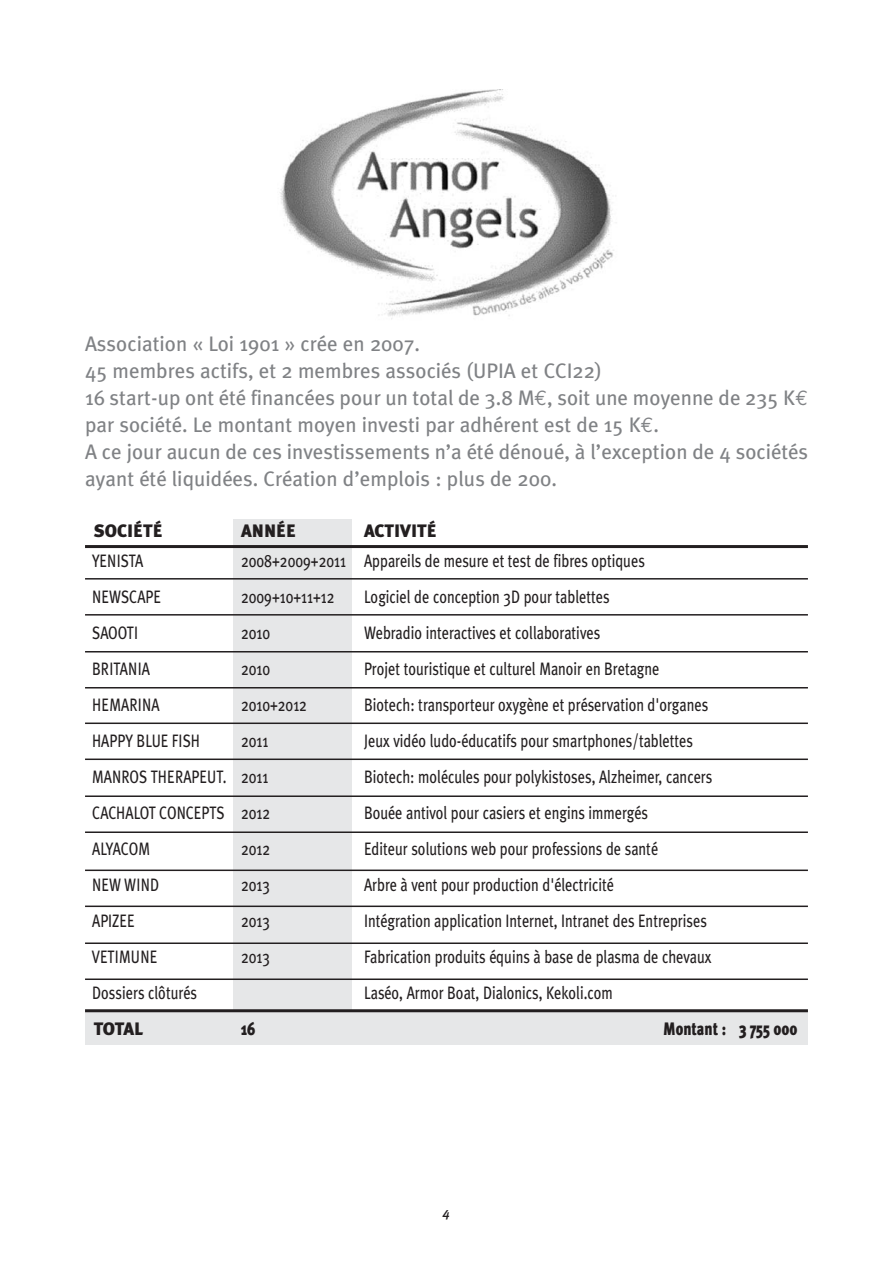
<style>
.page{position:relative;width:893px;height:1263px;background:#fff}
.page>*{position:absolute;margin:0;border:0;box-sizing:border-box;transform-origin:0 0}
.t1{font:21px/27px "Meta Plus";color:#808285}
.t2{font:18px "Meta Plus";color:#231f20;scale:.8 1}
.t3{font:900 18px "Meta Plus";color:#231f20}
.t4{font:900 18px "Meta Plus";color:#231f20;scale:.8 1}
.t5{font:italic 500 13.5px "Meta Plus";color:#231f20}
.s1{font-family:"Euro Mono"}
</style>
<div class="page">
<img style="left:280px;top:90px;width:334px;height:229px">
<div style="left:233px;top:519px;width:118px;height:525px;background:#e6e7e8"></div>
<div style="left:85px;top:1011px;width:723px;height:33px;background:#e6e7e8"></div>
<hr style="left:85px;top:578px;width:723px;height:1px;background:#231f20">
<hr style="left:85px;top:545px;width:723px;height:3px;background:#231f20">
<hr style="left:85px;top:614px;width:723px;height:1px;background:#231f20">
<hr style="left:85px;top:651px;width:723px;height:1px;background:#231f20">
<hr style="left:85px;top:687px;width:723px;height:1px;background:#231f20">
<hr style="left:85px;top:722px;width:723px;height:2px;background:#231f20">
<hr style="left:85px;top:758px;width:723px;height:2px;background:#231f20">
<hr style="left:85px;top:795px;width:723px;height:2px;background:#231f20">
<hr style="left:85px;top:831px;width:723px;height:2px;background:#231f20">
<hr style="left:85px;top:869px;width:723px;height:2px;background:#231f20">
<hr style="left:85px;top:905px;width:723px;height:2px;background:#231f20">
<hr style="left:85px;top:942px;width:723px;height:2px;background:#231f20">
<hr style="left:85px;top:978px;width:723px;height:2px;background:#231f20">
<hr style="left:85px;top:1009px;width:723px;height:3px;background:#231f20">
<p class="t1" style="left:85px;top:331px;width:724px">Association « Loi 1901 » crée en 2007.<br>45 membres actifs, et 2 membres associés (UPIA et CCI22)<br>16 start-up ont été financées pour un total de 3.8 M<span class="s1">€</span>, soit une moyenne de 235 K<span class="s1">€ </span>par société. Le montant moyen investi par adhérent est de 15 K<span class="s1">€</span>.<br>A ce jour aucun de ces investissements n’a été dénoué, à l’exception de 4 sociétés ayant été liquidées. Création d’emplois : plus de 200.</p>
<p class="t3" style="left:94px;top:522px;width:70px">SOCIÉTÉ</p>
<p class="t3" style="left:241px;top:522px;width:56px">ANNÉE</p>
<p class="t3" style="left:364px;top:522px;width:74px">ACTIVITÉ</p>
<p class="t2" style="left:92px;top:552px;width:66px">YENISTA</p>
<p class="t2" style="left:241px;top:552px;width:506px">2008+2009+2011 Appareils de mesure et test de fibres optiques</p>
<p class="t2" style="left:92px;top:588px;width:88px">NEWSCAPE</p>
<p class="t2" style="left:241px;top:588px;width:118px">2009+10+11+12</p>
<p class="t2" style="left:364px;top:588px;width:308px">Logiciel de conception 3D pour tablettes</p>
<p class="t2" style="left:92px;top:624px;width:59px">SAOOTI</p>
<p class="t2" style="left:241px;top:624px;width:38px">2010</p>
<p class="t2" style="left:364px;top:624px;width:297px">Webradio interactives et collaboratives</p>
<p class="t2" style="left:92px;top:660px;width:74px">BRITANIA</p>
<p class="t2" style="left:241px;top:660px;width:38px">2010</p>
<p class="t2" style="left:364px;top:660px;width:371px">Projet touristique et culturel Manoir en Bretagne</p>
<p class="t2" style="left:92px;top:696px;width:86px">HEMARINA</p>
<p class="t2" style="left:241px;top:696px;width:84px">2010+2012</p>
<p class="t2" style="left:364px;top:696px;width:432px">Biotech: transporteur oxygène et préservation d'organes</p>
<p class="t2" style="left:92px;top:732px;width:136px">HAPPY BLUE FISH</p>
<p class="t2" style="left:241px;top:732px;width:36px">2011</p>
<p class="t2" style="left:364px;top:732px;width:413px">Jeux vidéo ludo-éducatifs pour smartphones/tablettes</p>
<p class="t2" style="left:92px;top:768px;width:222px">MANROS THERAPEUT. 2011</p>
<p class="t2" style="left:364px;top:768px;width:437px">Biotech: molécules pour polykistoses, Alzheimer, cancers</p>
<p class="t2" style="left:92px;top:804px;width:224px">CACHALOT CONCEPTS 2012</p>
<p class="t2" style="left:364px;top:804px;width:356px">Bouée antivol pour casiers et engins immergés</p>
<p class="t2" style="left:92px;top:840px;width:74px">ALYACOM</p>
<p class="t2" style="left:241px;top:840px;width:38px">2012</p>
<p class="t2" style="left:364px;top:840px;width:369px">Editeur solutions web pour professions de santé</p>
<p class="t2" style="left:92px;top:876px;width:85px">NEW WIND</p>
<p class="t2" style="left:241px;top:876px;width:38px">2013</p>
<p class="t2" style="left:364px;top:876px;width:314px">Arbre à vent pour production d'électricité</p>
<p class="t2" style="left:92px;top:912px;width:55px">APIZEE</p>
<p class="t2" style="left:241px;top:912px;width:38px">2013</p>
<p class="t2" style="left:364px;top:912px;width:430px">Intégration application Internet, Intranet des Entreprises</p>
<p class="t2" style="left:92px;top:948px;width:83px">VETIMUNE</p>
<p class="t2" style="left:241px;top:948px;width:38px">2013</p>
<p class="t2" style="left:364px;top:948px;width:436px">Fabrication produits équins à base de plasma de chevaux</p>
<p class="t2" style="left:92px;top:984px;width:133px">Dossiers clôturés</p>
<p class="t2" style="left:364px;top:984px;width:313px">Laséo, Armor Boat, Dialonics, Kekoli.com</p>
<p class="t3" style="left:94px;top:1020px;width:50px">TOTAL</p>
<p class="t4" style="left:241px;top:1020px;width:19px">16</p>
<p class="t4" style="left:663px;top:1020px;width:169px">Montant : 3 755 000</p>
<p class="t5" style="left:443px;top:1205px;width:9px">4</p>
</div>
